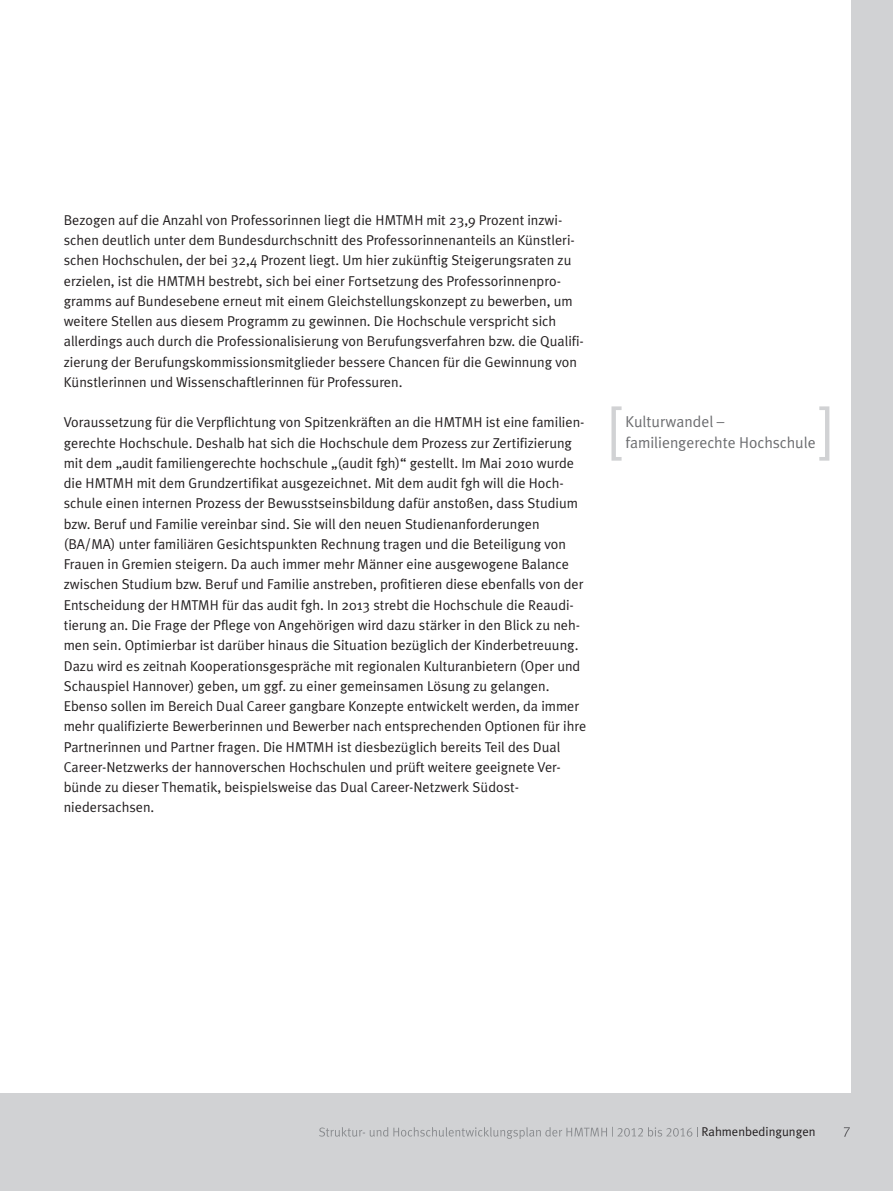
<style>
.page{position:relative;width:893px;height:1191px;background:#d1d2d4}
.page>*{position:absolute;margin:0;border:0;box-sizing:border-box;transform-origin:0 0}
.t1{font:61.05px "Meta Plus Normal";color:#d1d2d4}
.t2{font:15.75px "Meta Plus Normal";color:#6c6d70}
.t3{font:14.25px/20.2px "Meta Plus Normal";color:#231f20}
.t4{font:12.75px "Meta Plus Normal";color:#231f20}
</style>
<div class="page">
<div style="left:0;top:0;width:850px;height:1093px;background:#fff"></div>
<svg style="left:319px;top:1127px;width:87px;height:9px"></svg>
<svg style="left:617px;top:1127px;width:81px;height:9px"></svg>
<svg style="left:844px;top:1127px;width:6px;height:10px"></svg>
<p class="t3" style="left:64px;top:210px;width:522px">Bezogen auf die Anzahl von Professorinnen liegt die HMTMH mit 23,9 Prozent inzwi&shy;schen deutlich unter dem Bundesdurchschnitt des Professorinnenanteils an Künstleri&shy;schen Hochschulen, der bei 32,4 Prozent liegt. Um hier zukünftig Steigerungsraten zu erzielen, ist die HMTMH bestrebt, sich bei einer Fortsetzung des Professorinnenpro&shy;gramms auf Bundesebene erneut mit einem Gleichstellungskonzept zu bewerben, um weitere Stellen aus diesem Programm zu gewinnen. Die Hochschule verspricht sich allerdings auch durch die Professionalisierung von Berufungsverfahren bzw. die Qualifi&shy;zierung der Berufungskommissionsmitglieder bessere Chancen für die Gewinnung von Künstlerinnen und Wissenschaftlerinnen für Professuren.</p>
<p class="t3" style="left:64px;top:412px;width:524px">Voraussetzung für die Verpflichtung von Spitzenkräften an die HMTMH ist eine familien&shy;gerechte Hochschule. Deshalb hat sich die Hochschule dem Prozess zur Zertifizierung mit dem „audit familiengerechte hochschule „(audit fgh)“ gestellt. Im Mai 2010 wurde die HMTMH mit dem Grundzertifikat ausgezeichnet. Mit dem audit fgh will die Hoch&shy;schule einen internen Prozess der Bewusstseinsbildung dafür anstoßen, dass Studium bzw. Beruf und Familie vereinbar sind. Sie will den neuen Studienanforderungen (BA/MA) unter familiären Gesichtspunkten Rechnung tragen und die Beteiligung von Frauen in Gremien steigern. Da auch immer mehr Männer eine ausgewogene Balance zwischen Studium bzw. Beruf und Familie anstreben, profitieren diese ebenfalls von der Entscheidung der HMTMH für das audit fgh. In 2013 strebt die Hochschule die Reaudi&shy;tierung an. Die Frage der Pflege von Angehörigen wird dazu stärker in den Blick zu neh&shy;men sein. Optimierbar ist darüber hinaus die Situation bezüglich der Kinderbetreuung.<br>Dazu wird es zeitnah Kooperationsgespräche mit regionalen Kulturanbietern (Oper und Schauspiel Hannover) geben, um ggf. zu einer gemeinsamen Lösung zu gelangen.<br>Ebenso sollen im Bereich Dual Career gangbare Konzepte entwickelt werden, da immer mehr qualifizierte Bewerberinnen und Bewerber nach entsprechenden Optionen für ihre Partnerinnen und Partner fragen. Die HMTMH ist diesbezüglich bereits Teil des Dual Career-Netzwerks der hannoverschen Hochschulen und prüft weitere geeignete Ver&shy;bünde zu dieser Thematik, beispielsweise das Dual Career-Netzwerk Südost&shy;niedersachsen.</p>
<h1 class="t1" style="left:610px;top:394px;width:17px">[</h1>
<h1 class="t1" style="left:815px;top:394px;width:17px">]</h1>
<p class="t2" style="left:626px;top:413px;width:100px">Kulturwandel –</p>
<p class="t2" style="left:626px;top:433px;width:192px">familiengerechte Hochschule</p>
<p class="t4" style="left:701px;top:1124px;width:116px">Rahmenbedingungen</p>
</div>
